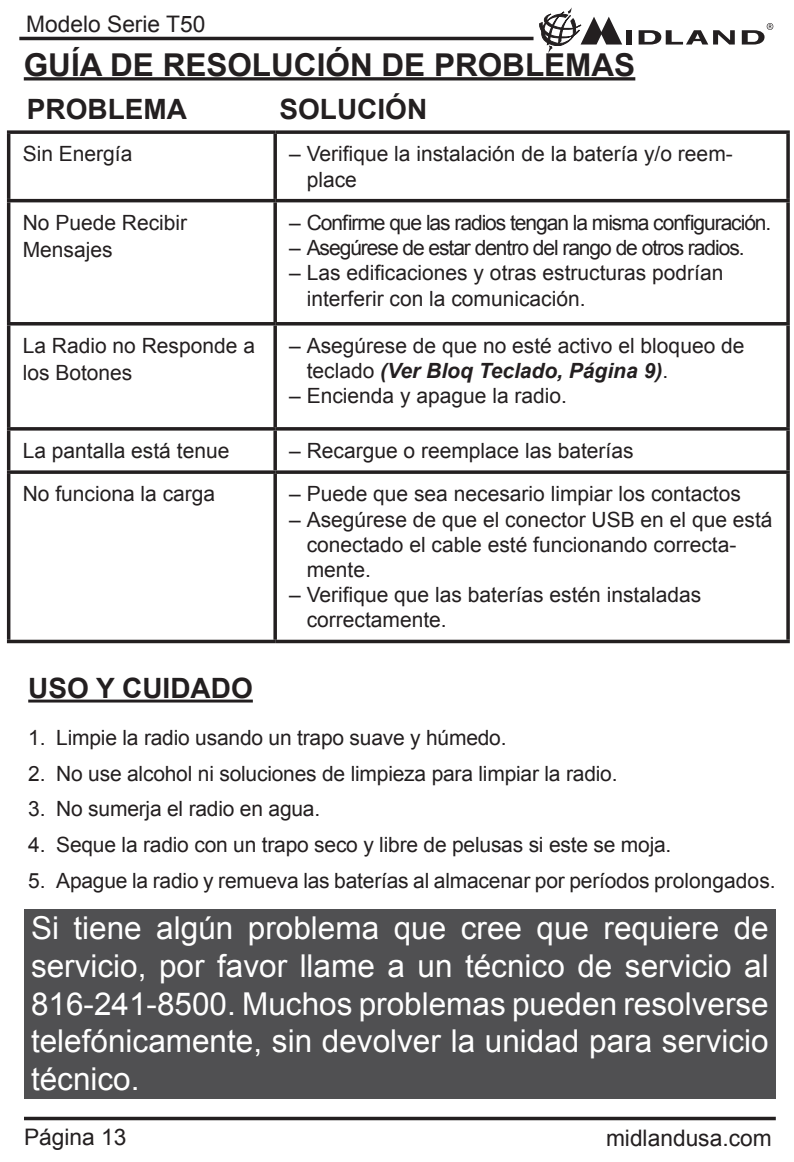
<style>
.page{position:relative;width:794px;height:1162px;background:#fff}
.page>*{position:absolute;margin:0;border:0;box-sizing:border-box;transform-origin:0 0}
.box_text{font:31.5px/37.8px "Arial";color:#fff;text-align:justify}
.t1{font:700 31.5px "Arial";color:#231f20}
.subheader{font:700 28px "Arial";color:#231f20}
.t2{font:22.75px "Arial";color:#231f20}
.paragraph_2{font:21px/25.2px "Arial";color:#231f20}
.paragraph_2-2{font:21px "Arial";letter-spacing:-.05em;color:#231f20}
.s1{font-weight:700;font-style:italic}
</style>
<div class="page">
<svg style="left:742px;top:23px;width:31px;height:22px"></svg>
<div style="left:626px;top:30px;width:6px;height:15px;background:#231f20"></div>
<svg style="left:638px;top:30px;width:97px;height:15px"></svg>
<svg style="left:539px;top:7px;width:83px;height:46px"></svg>
<hr style="left:19px;top:37px;width:514px;height:3px;background:#231f20">
<hr style="left:24px;top:1117px;width:752px;height:3px;background:#231f20">
<svg style="left:7px;top:130px;width:268px;height:4px"></svg>
<hr style="left:7px;top:134px;width:3px;height:65px;background:#231f20">
<svg style="left:275px;top:130px;width:515px;height:4px;background:#3d3a3b"></svg>
<svg style="left:273px;top:134px;width:4px;height:65px"></svg>
<svg style="left:786px;top:134px;width:4px;height:65px"></svg>
<hr style="left:7px;top:199px;width:268px;height:3px;background:#231f20">
<hr style="left:7px;top:202px;width:3px;height:120px;background:#231f20">
<hr style="left:275px;top:199px;width:515px;height:3px;background:#231f20">
<svg style="left:273px;top:202px;width:4px;height:120px"></svg>
<svg style="left:786px;top:202px;width:4px;height:120px"></svg>
<hr style="left:7px;top:322px;width:268px;height:3px;background:#231f20">
<hr style="left:7px;top:325px;width:3px;height:102px;background:#231f20">
<hr style="left:275px;top:322px;width:515px;height:3px;background:#231f20">
<svg style="left:273px;top:325px;width:4px;height:102px"></svg>
<svg style="left:786px;top:325px;width:4px;height:102px"></svg>
<svg style="left:7px;top:427px;width:268px;height:4px"></svg>
<hr style="left:7px;top:431px;width:3px;height:39px;background:#231f20">
<svg style="left:275px;top:427px;width:515px;height:4px;background:#3e3a3b"></svg>
<svg style="left:273px;top:431px;width:4px;height:39px"></svg>
<svg style="left:786px;top:431px;width:4px;height:39px"></svg>
<svg style="left:7px;top:470px;width:268px;height:4px"></svg>
<hr style="left:7px;top:474px;width:3px;height:166px;background:#231f20">
<svg style="left:275px;top:470px;width:515px;height:4px;background:#3d3a3b"></svg>
<svg style="left:273px;top:474px;width:4px;height:166px"></svg>
<svg style="left:786px;top:474px;width:4px;height:166px"></svg>
<hr style="left:7px;top:640px;width:268px;height:3px;background:#231f20">
<hr style="left:275px;top:640px;width:515px;height:3px;background:#231f20">
<hr style="left:24px;top:77px;width:611px;height:3px;background:#231f20">
<hr style="left:28px;top:699px;width:225px;height:3px;background:#231f20">
<div style="left:24px;top:909px;width:752px;height:189px;background:#505052"></div>
<p class="t2" style="left:26px;top:8px;width:181px">Modelo Serie T50</p>
<p class="t1" style="left:24px;top:42px;width:613px">GUÍA DE RESOLUCIÓN DE PROBLEMAS</p>
<p class="subheader" style="left:27px;top:89px;width:162px">PROBLEMA</p>
<p class="subheader" style="left:279px;top:89px;width:149px">SOLUCIÓN</p>
<p class="paragraph_2" style="left:23px;top:141px;width:111px">Sin Energía</p>
<p class="paragraph_2" style="left:307px;top:141px;width:428px;text-indent:-18px">– Verifique la instalación de la batería y/o reem&shy;place</p>
<p class="paragraph_2" style="left:23px;top:209px;width:166px;line-height:26.6px">No Puede Recibir<br>Mensajes</p>
<p class="paragraph_2-2" style="left:289px;top:208px;width:484px">– Confirme que las radios tengan la misma configuración.</p>
<p class="paragraph_2-2" style="left:289px;top:233px;width:457px">– Asegúrese de estar dentro del rango de otros radios.</p>
<p class="paragraph_2" style="left:307px;top:260px;width:418px;text-indent:-18px">– Las edificaciones y otras estructuras podrían interferir con la comunicación.</p>
<p class="paragraph_2" style="left:23px;top:332px;width:234px;line-height:26.6px">La Radio no Responde a los Botones</p>
<p class="paragraph_2" style="left:307px;top:333px;width:439px;text-indent:-18px">– Asegúrese de que no esté activo el bloqueo de teclado <span class="s1">(Ver Bloq Teclado, Página 9)</span>.</p>
<p class="paragraph_2" style="left:289px;top:383px;width:279px">– Encienda y apague la radio.</p>
<p class="paragraph_2" style="left:23px;top:438px;width:208px">La pantalla está tenue</p>
<p class="paragraph_2" style="left:289px;top:438px;width:346px">– Recargue o reemplace las baterías</p>
<p class="paragraph_2" style="left:23px;top:481px;width:194px">No funciona la carga</p>
<p class="paragraph_2" style="left:289px;top:481px;width:453px">– Puede que sea necesario limpiar los contactos</p>
<p class="paragraph_2" style="left:307px;top:506px;width:467px;text-indent:-18px">– Asegúrese de que el conector USB en el que está conectado el cable esté funcionando correcta&shy;mente.</p>
<p class="paragraph_2" style="left:307px;top:582px;width:396px;text-indent:-18px">– Verifique que las baterías estén instaladas correctamente.</p>
<p class="subheader" style="left:28px;top:668px;width:226px">USO Y CUIDADO</p>
<p class="paragraph_2" style="left:28px;top:725px;width:480px">1. Limpie la radio usando un trapo suave y húmedo.</p>
<p class="paragraph_2" style="left:28px;top:760px;width:591px">2. No use alcohol ni soluciones de limpieza para limpiar la radio.</p>
<p class="paragraph_2" style="left:28px;top:796px;width:293px">3. No sumerja el radio en agua.</p>
<p class="paragraph_2" style="left:28px;top:832px;width:645px">4. Seque la radio con un trapo seco y libre de pelusas si este se moja.</p>
<p class="paragraph_2" style="left:28px;top:868px;width:749px">5. Apague la radio y remueva las baterías al almacenar por períodos prolongados.</p>
<p class="box_text" style="left:31px;top:909px;width:739px">Si tiene algún problema que cree que requiere de servicio, por favor llame a un técnico de servicio al 816-241-8500. Muchos problemas pueden resolverse telefónicamente, sin devolver la unidad para servicio técnico.</p>
<p class="t2" style="left:24px;top:1121px;width:104px">Página 13</p>
<p class="t2" style="left:606px;top:1122px;width:167px">midlandusa.com</p>
</div>
